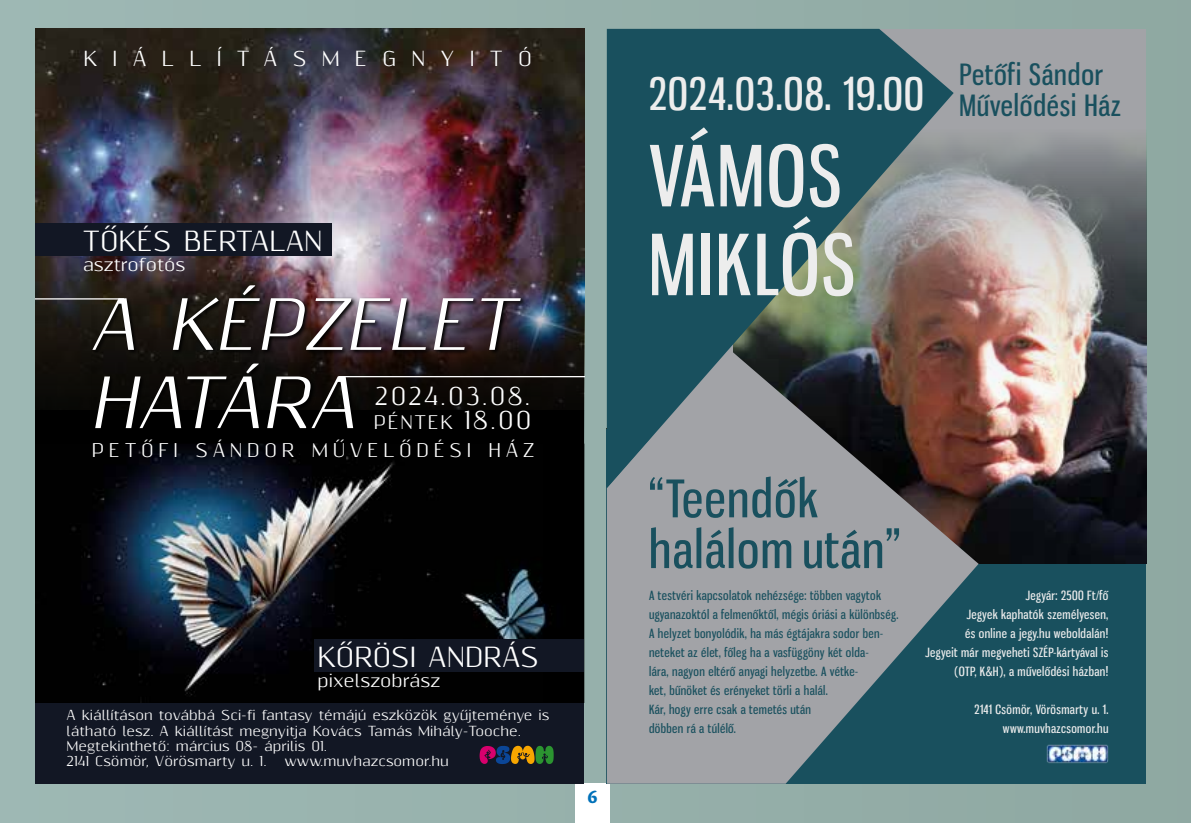
<style>
.page{position:relative;width:1191px;height:823px;background:#fff}
.page>*{position:absolute;margin:0;border:0;box-sizing:border-box;transform-origin:0 0}
.t1{font:82.4px/88.8px "Gnuolane Rg";letter-spacing:.03em;color:#ededed}
.t2{font:italic 65.2px/78.2px "Resagnicto";color:#fff}
.t3{font:50.8px/50.8px "Gnuolane Rg";letter-spacing:.03em;color:#19505e}
.t4{font:44.4px "Gnuolane Rg";letter-spacing:.03em;color:#ededed}
.t5{font:29.2px/31.6px "Gnuolane Rg";letter-spacing:.03em;color:#19505e}
.t6{font:25.4px "Resagnicto";color:#fff}
.t7{font:23px "Resagnicto";letter-spacing:.09em;color:#fff}
.t8{font:20px "Cronos Pro Bold Capt";color:#0071b9}
.t9{font:19.2px "Resagnicto";letter-spacing:.78em;color:#fff}
.t10{font:17.4px "Resagnicto";letter-spacing:.26em;color:#fff}
.t11{font:17.2px "Resagnicto";letter-spacing:.09em;color:#fff}
.t12{font:16.6px "Resagnicto";color:#fff}
.t13{font:12.8px/15.2px "Resagnicto";color:#fff}
.t14{font:12.6px/19px "Gnuolane Rg";letter-spacing:.03em;color:#19505e}
.t15{font:12.6px/19px "Gnuolane Rg";letter-spacing:.03em;color:#ededed;text-align:right}
.s1{font-size:23px}
</style>
<div class="page">
<div style="left:0;top:0;width:1191px;height:822px;background:#96b0ab"></div>
<div style="left:575px;top:782px;width:34px;height:40px;background:#fff"></div>
<div style="left:978px;top:563px;width:168px;height:220px;background:#19505e"></div>
<div style="left:607px;top:29px;width:538px;height:407px;background:#a2a3a7"></div>
<img style="left:953px;top:129px;width:193px;height:434px">
<svg style="left:607px;top:348px;width:371px;height:435px;fill:#a2a3a7"></svg>
<svg style="left:607px;top:29px;width:346px;height:459px;fill:#19505e"></svg>
<img style="left:1043px;top:740px;width:65px;height:26px">
<img style="left:35px;top:28px;width:549px;height:754px">
<svg style="left:479px;top:745px;width:74px;height:18px"></svg>
<h3 class="t9" style="left:84px;top:47px;width:450px">KIÁLLÍTÁSMEGNYITÓ</h3>
<h3 class="t6" style="left:83px;top:226px;width:241px">TŐKÉS BERTALAN</h3>
<h3 class="t12" style="left:83px;top:254px;width:104px">asztrofotós</h3>
<h2 class="t2" style="left:92px;top:288px;width:426px">A KÉPZELET<br>HATÁRA</h2>
<h3 class="t7" style="left:375px;top:381px;width:157px">2024.03.08.</h3>
<h3 class="t11" style="left:374px;top:411px;width:159px">PÉNTEK <span class="s1">18.00</span></h3>
<h3 class="t10" style="left:92px;top:439px;width:444px">PETŐFI SÁNDOR MŰVELŐDÉSI HÁZ</h3>
<h3 class="t6" style="left:317px;top:641px;width:223px">KŐRÖSI ANDRÁS</h3>
<h3 class="t12" style="left:317px;top:669px;width:124px">pixelszobrász</h3>
<p class="t13" style="left:66px;top:707px;width:484px">A kiállításon továbbá Sci-fi fantasy témájú eszközök gyűjteménye is látható lesz. A kiállítást megnyitja Kovács Tamás Mihály-Tooche.<br>Megtekinthető: március 08- április 01.<br>2141 Csömör, Vörösmarty u. 1.</p>
<p class="t13" style="left:284px;top:753px;width:166px">www.muvhazcsomor.hu</p>
<h3 class="t8" style="left:587px;top:785px;width:12px">6</h3>
<h3 class="t4" style="left:649px;top:67px;width:276px">2024.03.08. 19.00</h3>
<h1 class="t1" style="left:649px;top:131px;width:208px">VÁMOS<br>MIKLÓS</h1>
<h3 class="t5" style="left:959px;top:58px;width:163px">Petőfi Sándor<br>Művelődési Ház</h3>
<h3 class="t3" style="left:649px;top:472px;width:252px">“Teendők halálom után”</h3>
<p class="t14" style="left:649px;top:585px;width:251px">A testvéri kapcsolatok nehézsége: többen vagytok ugyanazoktól a felmenőktől, mégis óriási a különbség.<br>A helyzet bonyolódik, ha más égtájakra sodor ben&shy;neteket az élet, főleg ha a vasfüggöny két olda-<br>lára, nagyon eltérő anyagi helyzetbe. A vétke-<br>ket, bűnöket és erényeket törli a halál.<br>Kár, hogy erre csak a temetés után<br>döbben rá a túlélő.</p>
<p class="t15" style="left:925px;top:585px;width:185px">Jegyár: 2500 Ft/fő<br>Jegyek kaphatók személyesen,<br>és online a jegy.hu weboldalán!<br>Jegyeit már megveheti SZÉP-kártyával is (OTP, K&amp;H), a művelődési házban!</p>
<p class="t15" style="left:974px;top:699px;width:135px">2141 Csömör, Vörösmarty u. 1. www.muvhazcsomor.hu</p>
</div>
